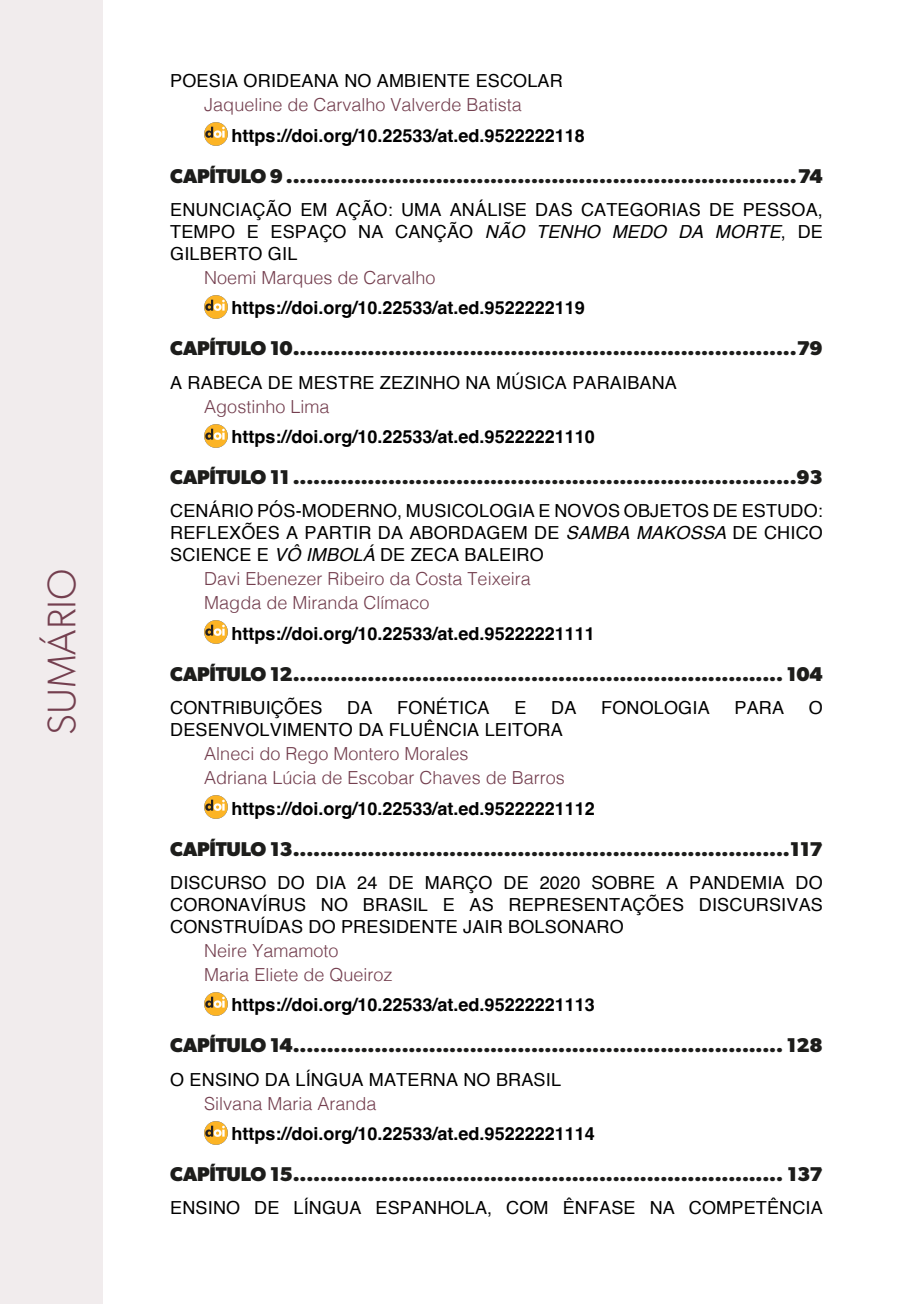
<style>
.page{position:relative;width:908px;height:1304px;background:#fff}
.page>*{position:absolute;margin:0;border:0;box-sizing:border-box;transform-origin:0 0}
.t1{font:300 40px "Gibson";color:#743f4f}
.t2{font:700 20px "Gibson";letter-spacing:-.01em;color:#1d1d1b}
.t3{font:18px/22px "Helvetica";letter-spacing:.01em;color:#000;text-align:justify}
.t4{font:700 18px "Helvetica";color:#000}
.t5{font:300 18px/24px "Helvetica";color:#743f4f}
.s1{font-style:italic}
</style>
<div class="page">
<div style="left:0;top:0;width:103px;height:1304px;background:#f1eced"></div>
<img style="left:204px;top:123px;width:23px;height:23px">
<img style="left:204px;top:295px;width:23px;height:23px">
<img style="left:204px;top:424px;width:23px;height:23px">
<img style="left:204px;top:621px;width:23px;height:23px">
<img style="left:204px;top:796px;width:23px;height:23px">
<img style="left:204px;top:992px;width:23px;height:23px">
<img style="left:204px;top:1121px;width:23px;height:23px">
<h1 class="t1" style="left:37px;top:735px;width:167px;rotate:-90deg">SUMÁRIO</h1>
<p class="t3" style="left:170px;top:70px;width:394px">POESIA ORIDEANA NO AMBIENTE ESCOLAR</p>
<p class="t5" style="left:204px;top:92px;width:319px">Jaqueline de Carvalho Valverde Batista</p>
<p class="t4" style="left:231px;top:124px;width:355px">https://doi.org/10.22533/at.ed.9522222118</p>
<p class="t2" style="left:170px;top:164px;width:653px">CAPÍTULO 9 ...........................................................................74</p>
<p class="t3" style="left:170px;top:199px;width:653px">ENUNCIAÇÃO EM AÇÃO: UMA ANÁLISE DAS CATEGORIAS DE PESSOA, TEMPO E ESPAÇO NA CANÇÃO <span class="s1">NÃO TENHO MEDO DA MORTE</span>, DE GILBERTO GIL</p>
<p class="t5" style="left:204px;top:264px;width:233px">Noemi Marques de Carvalho</p>
<p class="t4" style="left:231px;top:297px;width:355px">https://doi.org/10.22533/at.ed.9522222119</p>
<p class="t2" style="left:170px;top:337px;width:653px">CAPÍTULO 10..........................................................................79</p>
<p class="t3" style="left:170px;top:372px;width:508px">A RABECA DE MESTRE ZEZINHO NA MÚSICA PARAIBANA</p>
<p class="t5" style="left:204px;top:393px;width:127px">Agostinho Lima</p>
<p class="t4" style="left:231px;top:426px;width:365px">https://doi.org/10.22533/at.ed.95222221110</p>
<p class="t2" style="left:170px;top:465px;width:653px">CAPÍTULO 11 ..........................................................................93</p>
<p class="t3" style="left:170px;top:501px;width:653px">CENÁRIO PÓS-MODERNO, MUSICOLOGIA E NOVOS OBJETOS DE ESTUDO:<br>REFLEXÕES A PARTIR DA ABORDAGEM DE <span class="s1">SAMBA MAKOSSA</span> DE CHICO SCIENCE E <span class="s1">VÔ IMBOLÁ</span> DE ZECA BALEIRO</p>
<p class="t5" style="left:204px;top:566px;width:328px">Davi Ebenezer Ribeiro da Costa Teixeira<br>Magda de Miranda Clímaco</p>
<p class="t4" style="left:231px;top:623px;width:365px">https://doi.org/10.22533/at.ed.95222221111</p>
<p class="t2" style="left:170px;top:662px;width:653px">CAPÍTULO 12........................................................................ 104</p>
<p class="t3" style="left:170px;top:697px;width:154px">CONTRIBUIÇÕES</p>
<p class="t3" style="left:347px;top:697px;width:27px">DA</p>
<p class="t3" style="left:397px;top:697px;width:94px">FONÉTICA</p>
<p class="t3" style="left:514px;top:697px;width:14px">E</p>
<p class="t3" style="left:551px;top:697px;width:27px">DA</p>
<p class="t3" style="left:601px;top:697px;width:110px">FONOLOGIA</p>
<p class="t3" style="left:734px;top:697px;width:51px">PARA</p>
<p class="t3" style="left:808px;top:697px;width:16px">O</p>
<p class="t3" style="left:170px;top:719px;width:394px">DESENVOLVIMENTO DA FLUÊNCIA LEITORA</p>
<p class="t5" style="left:204px;top:741px;width:362px">Alneci do Rego Montero Morales<br>Adriana Lúcia de Escobar Chaves de Barros</p>
<p class="t4" style="left:231px;top:797px;width:365px">https://doi.org/10.22533/at.ed.95222221112</p>
<p class="t2" style="left:170px;top:837px;width:653px">CAPÍTULO 13.........................................................................117</p>
<p class="t3" style="left:170px;top:872px;width:653px">DISCURSO DO DIA 24 DE MARÇO DE 2020 SOBRE A PANDEMIA DO CORONAVÍRUS NO BRASIL E AS REPRESENTAÇÕES DISCURSIVAS CONSTRUÍDAS DO PRESIDENTE JAIR BOLSONARO</p>
<p class="t5" style="left:204px;top:937px;width:190px">Neire Yamamoto<br>Maria Eliete de Queiroz</p>
<p class="t4" style="left:231px;top:994px;width:365px">https://doi.org/10.22533/at.ed.95222221113</p>
<p class="t2" style="left:170px;top:1034px;width:653px">CAPÍTULO 14........................................................................ 128</p>
<p class="t3" style="left:170px;top:1069px;width:392px">O ENSINO DA LÍNGUA MATERNA NO BRASIL</p>
<p class="t5" style="left:204px;top:1090px;width:174px">Silvana Maria Aranda</p>
<p class="t4" style="left:231px;top:1123px;width:365px">https://doi.org/10.22533/at.ed.95222221114</p>
<p class="t2" style="left:170px;top:1162px;width:653px">CAPÍTULO 15........................................................................ 137</p>
<p class="t3" style="left:170px;top:1198px;width:653px">ENSINO DE LÍNGUA ESPANHOLA, COM ÊNFASE NA COMPETÊNCIA</p>
</div>
